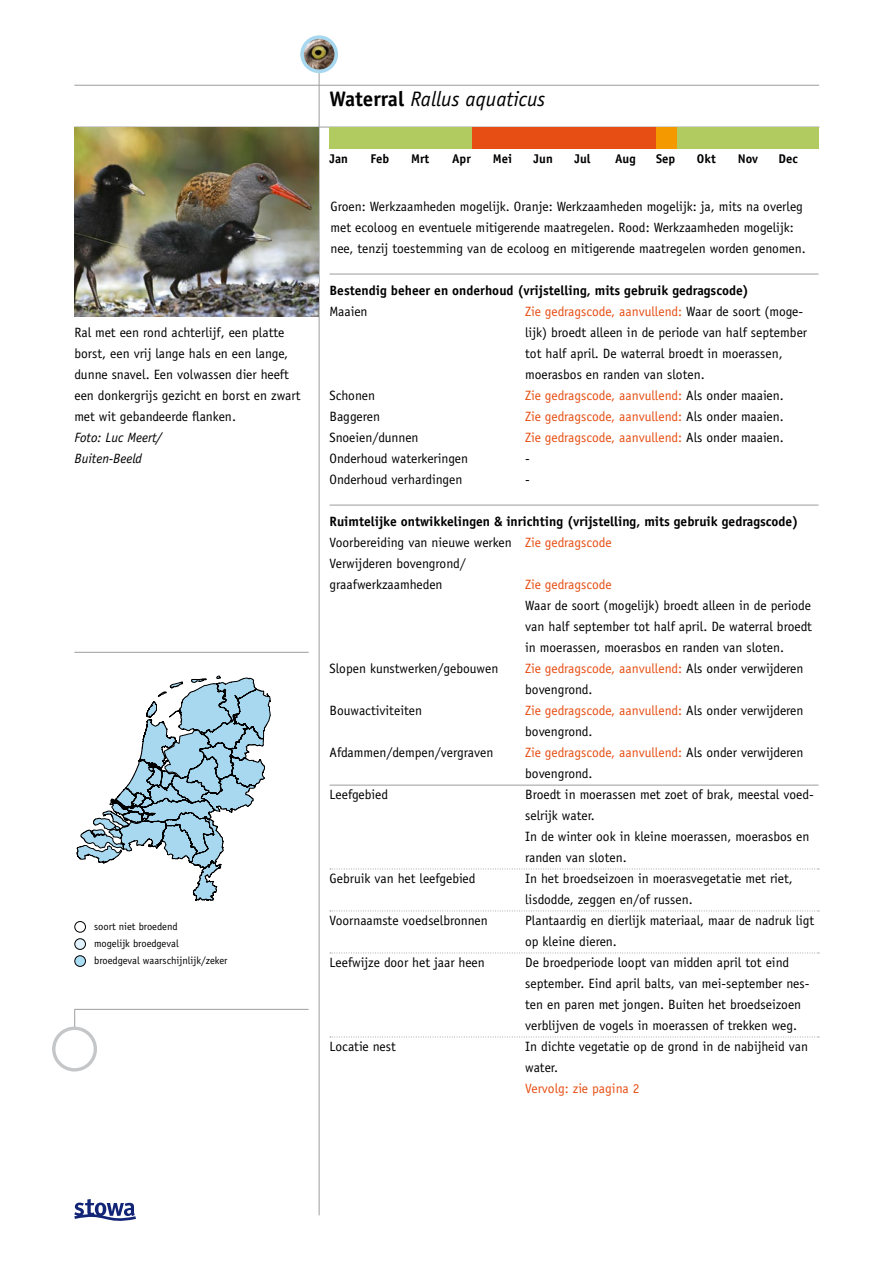
<style>
.page{position:relative;width:893px;height:1263px;background:#fff}
.page>*{position:absolute;margin:0;border:0;box-sizing:border-box;transform-origin:0 0}
.t1{font:italic 21px "Officina Sans";color:#000}
.t2{font:13.5px/21px "Officina Sans";color:#000}
.t3{font:700 13.5px/21px "Officina Sans";color:#000}
.t4{font:13.5px "Officina Sans";color:#e74e13}
.t5{font:italic 13.5px/21px "Officina Sans";color:#000}
.t6{font:700 12.6px "Officina Sans";color:#000}
.t7{font:10.5px/17px "Officina Sans";color:#000}
.s1{font-weight:700;font-style:normal}
.s2{color:#e74e13}
.s3{color:#000}
.s4{font-weight:400}
.s5{font-weight:400;color:#e74e13}
</style>
<div class="page">
<svg style="left:74px;top:1009px;width:1px;height:17px"></svg>
<hr style="left:75px;top:1009px;width:234px;height:1px;background:#9c9d9f">
<hr style="left:74px;top:85px;width:745px;height:1px;background:#9c9d9f">
<hr style="left:319px;top:70px;width:1px;height:1145px;background:#9c9d9f">
<hr style="left:74px;top:127px;width:745px;height:1px;background:#9c9d9f">
<hr style="left:74px;top:652px;width:235px;height:1px;background:#9c9d9f">
<img style="left:303px;top:38px;width:33px;height:33px;border-radius:50%">
<div style="left:300px;top:35px;width:38px;height:38px;border:4px solid #a7d8ef;border-radius:50%"></div>
<div style="left:52px;top:1026px;width:45px;height:45px;border:3px solid #c5c6c8;border-radius:50%"></div>
<hr style="left:330px;top:274px;width:489px;height:1px;background:#9c9d9f">
<hr style="left:330px;top:505px;width:489px;height:1px;background:#9c9d9f">
<hr style="left:330px;top:785px;width:489px;height:1px;background:#9c9d9f">
<svg style="left:330px;top:868px;width:489px;height:1px"></svg>
<svg style="left:330px;top:910px;width:489px;height:1px"></svg>
<svg style="left:330px;top:952px;width:489px;height:1px"></svg>
<svg style="left:330px;top:1036px;width:489px;height:1px"></svg>
<svg style="left:77px;top:676px;width:194px;height:225px"></svg>
<svg style="left:74px;top:1199px;width:62px;height:22px"></svg>
<div style="left:74px;top:921px;width:12px;height:11px;border:1px solid #000;border-radius:50%"></div>
<div style="left:75px;top:939px;width:10px;height:10px;background:#e0f2fb;border-radius:50%"></div>
<div style="left:74px;top:938px;width:12px;height:12px;border:1px solid #000;border-radius:50%"></div>
<div style="left:75px;top:956px;width:10px;height:10px;background:#abddf5;border-radius:50%"></div>
<div style="left:74px;top:955px;width:12px;height:12px;border:1px solid #000;border-radius:50%"></div>
<div style="left:330px;top:127px;width:489px;height:21px;background:#b2cb61"></div>
<div style="left:472px;top:127px;width:21px;height:21px;background:#e74e13"></div>
<div style="left:493px;top:127px;width:41px;height:21px;background:#e74e13"></div>
<div style="left:534px;top:127px;width:40px;height:21px;background:#e74e13"></div>
<div style="left:574px;top:127px;width:41px;height:21px;background:#e74e13"></div>
<div style="left:615px;top:127px;width:41px;height:21px;background:#e74e13"></div>
<div style="left:656px;top:127px;width:20px;height:21px;background:#f49a00"></div>
<img style="left:74px;top:127px;width:245px;height:189px">
<p class="t2" style="left:74px;top:322px;width:228px">Ral met een rond achterlijf, een platte borst, een vrij lange hals en een lange, dunne snavel. Een volwassen dier heeft een donkergrijs gezicht en borst en zwart met wit gebandeerde flanken.</p>
<p class="t5" style="left:74px;top:427px;width:90px">Foto: Luc Meert/<br>Buiten-Beeld</p>
<p class="t7" style="left:94px;top:918px;width:135px">soort niet broedend<br>mogelijk broedgeval<br>broedgeval waarschijnlijk/zeker</p>
<h1 class="t1" style="left:330px;top:87px;width:217px"><span class="s1">Waterral</span> Rallus aquaticus</h1>
<p class="t6" style="left:330px;top:151px;width:20px">Jan</p>
<p class="t6" style="left:370px;top:151px;width:20px">Feb</p>
<p class="t6" style="left:411px;top:151px;width:20px">Mrt</p>
<p class="t6" style="left:452px;top:151px;width:20px">Apr</p>
<p class="t6" style="left:493px;top:151px;width:21px">Mei</p>
<p class="t6" style="left:534px;top:151px;width:21px">Jun</p>
<p class="t6" style="left:574px;top:151px;width:18px">Jul</p>
<p class="t6" style="left:615px;top:151px;width:22px">Aug</p>
<p class="t6" style="left:656px;top:151px;width:21px">Sep</p>
<p class="t6" style="left:697px;top:151px;width:20px">Okt</p>
<p class="t6" style="left:738px;top:151px;width:22px">Nov</p>
<p class="t6" style="left:778px;top:151px;width:21px">Dec</p>
<p class="t2" style="left:331px;top:196px;width:477px">Groen: Werkzaamheden mogelijk. Oranje: Werkzaamheden mogelijk: ja, mits na overleg met ecoloog en eventuele mitigerende maatregelen. Rood: Werkzaamheden mogelijk: nee, tenzij toestemming van de ecoloog en mitigerende maatregelen worden genomen.</p>
<p class="t3" style="left:330px;top:280px;width:421px">Bestendig beheer en onderhoud (vrijstelling, mits gebruik gedragscode)</p>
<p class="t2" style="left:330px;top:301px;width:40px">Maaien</p>
<p class="t2" style="left:525px;top:301px;width:284px"><span class="s2">Zie gedragscode, aanvullend:</span> Waar de soort (moge&shy;lijk) broedt alleen in de periode van half september tot half april. De waterral broedt in moerassen, moerasbos en randen van sloten.</p>
<p class="t2" style="left:330px;top:385px;width:47px">Schonen</p>
<p class="t4" style="left:525px;top:388px;width:260px">Zie gedragscode, aanvullend: <span class="s3">Als onder maaien.</span></p>
<p class="t2" style="left:330px;top:406px;width:52px">Baggeren</p>
<p class="t4" style="left:525px;top:409px;width:260px">Zie gedragscode, aanvullend: <span class="s3">Als onder maaien.</span></p>
<p class="t2" style="left:330px;top:427px;width:91px">Snoeien/dunnen</p>
<p class="t4" style="left:525px;top:430px;width:260px">Zie gedragscode, aanvullend: <span class="s3">Als onder maaien.</span></p>
<p class="t2" style="left:330px;top:448px;width:140px">Onderhoud waterkeringen</p>
<p class="t2" style="left:525px;top:448px;width:6px">-</p>
<p class="t2" style="left:330px;top:469px;width:134px">Onderhoud verhardingen</p>
<p class="t2" style="left:525px;top:469px;width:6px">-</p>
<p class="t3" style="left:330px;top:511px;width:470px">Ruimtelijke ontwikkelingen &amp; inrichting (vrijstelling, mits gebruik gedragscode)<br><span class="s4">Voorbereiding van nieuwe werken</span> <span class="s5">Zie gedragscode<br></span><span class="s4">Verwijderen bovengrond/<br>graafwerkzaamheden</span></p>
<p class="t4" style="left:525px;top:577px;width:88px">Zie gedragscode</p>
<p class="t2" style="left:525px;top:595px;width:288px;text-align:justify">Waar de soort (mogelijk) broedt alleen in de periode van half september tot half april. De waterral broedt in moerassen, moerasbos en randen van sloten.</p>
<p class="t2" style="left:330px;top:658px;width:170px">Slopen kunstwerken/gebouwen</p>
<p class="t2" style="left:525px;top:658px;width:280px"><span class="s2">Zie gedragscode, aanvullend:</span> Als onder verwijderen bovengrond.</p>
<p class="t2" style="left:330px;top:700px;width:94px">Bouwactiviteiten</p>
<p class="t2" style="left:525px;top:700px;width:280px"><span class="s2">Zie gedragscode, aanvullend:</span> Als onder verwijderen bovengrond.</p>
<p class="t2" style="left:330px;top:742px;width:165px">Afdammen/dempen/vergraven</p>
<p class="t2" style="left:525px;top:742px;width:280px"><span class="s2">Zie gedragscode, aanvullend:</span> Als onder verwijderen bovengrond.</p>
<p class="t2" style="left:330px;top:784px;width:60px">Leefgebied</p>
<p class="t2" style="left:525px;top:784px;width:290px">Broedt in moerassen met zoet of brak, meestal voed&shy;selrijk water.<br>In de winter ook in kleine moerassen, moerasbos en randen van sloten.</p>
<p class="t2" style="left:330px;top:868px;width:148px">Gebruik van het leefgebied</p>
<p class="t2" style="left:525px;top:868px;width:269px">In het broedseizoen in moerasvegetatie met riet, lisdodde, zeggen en/of russen.</p>
<p class="t2" style="left:330px;top:910px;width:160px">Voornaamste voedselbronnen</p>
<p class="t2" style="left:525px;top:910px;width:291px">Plantaardig en dierlijk materiaal, maar de nadruk ligt op kleine dieren.</p>
<p class="t2" style="left:330px;top:952px;width:157px">Leefwijze door het jaar heen</p>
<p class="t2" style="left:525px;top:952px;width:286px">De broedperiode loopt van midden april tot eind september. Eind april balts, van mei-september nes&shy;ten en paren met jongen. Buiten het broedseizoen verblijven de vogels in moerassen of trekken weg.</p>
<p class="t2" style="left:330px;top:1036px;width:68px">Locatie nest</p>
<p class="t2" style="left:525px;top:1036px;width:284px">In dichte vegetatie op de grond in de nabijheid van water.</p>
<p class="t4" style="left:525px;top:1081px;width:116px">Vervolg: zie pagina 2</p>
</div>
